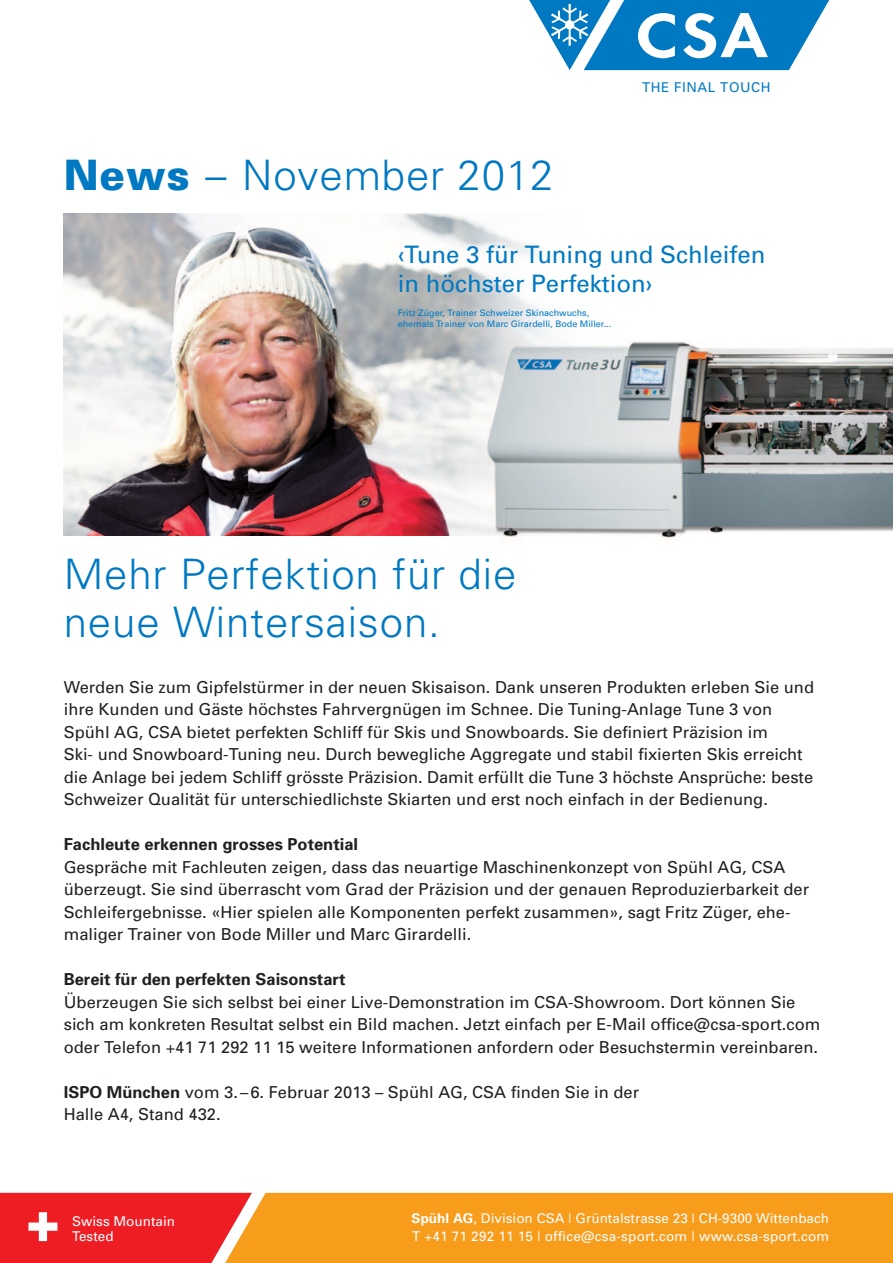
<style>
.page{position:relative;width:893px;height:1263px;background:#fff}
.page>*{position:absolute;margin:0;border:0;box-sizing:border-box;transform-origin:0 0}
.t1{font:300 42px/48px "Univers";letter-spacing:.02em;color:#0079c2}
.t2{font:24px/28.5px "Univers";color:#0079c2}
.t3{font:16.5px/22.5px "Univers";color:#231f20}
.t4{font:700 16.5px "Univers";color:#231f20}
.t5{font:13.5px/18px "Univers";color:#fff}
.t6{font:13.5px "Univers";letter-spacing:.04em;color:#0079c2}
.t7{font:12.15px/16.2px "Univers";color:#fff}
.t8{font:9px/11.7px "Univers";color:#0079c2}
.s1{font-weight:900}
.s2{font-weight:700}
</style>
<div class="page">
<img style="left:64px;top:213px;width:385px;height:323px">
<div style="left:252px;top:1193px;width:641px;height:70px;background:#f89c1c"></div>
<svg style="left:0;top:1193px;width:252px;height:70px;background:#ef3031"></svg>
<svg style="left:529px;top:0;width:300px;height:70px"></svg>
<svg style="left:449px;top:214px;width:98px;height:322px"></svg>
<img style="left:477px;top:331px;width:416px;height:208px">
<img style="left:488px;top:343px;width:405px;height:186px">
<h1 class="t1" style="left:64px;top:150px;width:491px"><span class="s1">News</span> – November 2012</h1>
<p class="t6" style="left:642px;top:79px;width:119px">the final touch</p>
<h2 class="t2" style="left:398px;top:240px;width:369px">‹Tune 3 für Tuning und Schleifen in höchster Perfektion›</h2>
<p class="t8" style="left:398px;top:306px;width:215px">Fritz Züger, Trainer Schweizer Skinachwuchs, ehemals Trainer von Marc Girardelli, Bode Miller...</p>
<h1 class="t1" style="left:64px;top:549px;width:454px">Mehr Perfektion für die neue Wintersaison.</h1>
<p class="t3" style="left:64px;top:675px;width:752px">Werden Sie zum Gipfelstürmer in der neuen Skisaison. Dank unseren Produkten erleben Sie und ihre Kunden und Gäste höchstes Fahrvergnügen im Schnee. Die Tuning-Anlage Tune 3 von Spühl AG, CSA bietet perfekten Schliff für Skis und Snowboards. Sie definiert Präzision im<br>Ski- und Snowboard-Tuning neu. Durch bewegliche Aggregate und stabil fixierten Skis erreicht die Anlage bei jedem Schliff grösste Präzision. Damit erfüllt die Tune 3 höchste Ansprüche: beste Schweizer Qualität für unterschiedlichste Skiarten und erst noch einfach in der Bedienung.</p>
<p class="t4" style="left:64px;top:834px;width:296px">Fachleute erkennen grosses Potential</p>
<p class="t3" style="left:64px;top:855px;width:747px">Gespräche mit Fachleuten zeigen, dass das neuartige Maschinenkonzept von Spühl AG, CSA überzeugt. Sie sind überrascht vom Grad der Präzision und der genauen Reproduzierbarkeit der Schleifergebnisse. «Hier spielen alle Komponenten perfekt zusammen», sagt Fritz Züger, ehe&shy;maliger Trainer von Bode Miller und Marc Girardelli.</p>
<p class="t4" style="left:64px;top:969px;width:283px">Bereit für den perfekten Saisonstart</p>
<p class="t3" style="left:64px;top:990px;width:758px">Überzeugen Sie sich selbst bei einer Live-Demonstration im CSA-Showroom. Dort können Sie sich am konkreten Resultat selbst ein Bild machen. Jetzt einfach per E-Mail office@csa-sport.com oder Telefon +41 71 292 11 15 weitere I nformationen anfordern oder Besuchstermin vereinbaren.</p>
<p class="t3" style="left:64px;top:1080px;width:577px"><span class="s2">ISPO München</span> vom 3. –6. Februar 2013 – Spühl AG, CSA finden Sie in der<br>Halle A4, Stand 432.</p>
<p class="t5" style="left:72px;top:1213px;width:104px;line-height:15.5px">Swiss Mountain<br>Tested</p>
<p class="t5" style="left:412px;top:1209px;width:419px"><span class="s2">Spühl AG</span>, Division CSA | Grüntalstrasse 23 | CH-9300 Wittenbach<br>T +41 71 292 11 15 | office@csa-sport.com | www.csa-sport.com</p>
<p class="t7" style="left:454px;top:1215px;width:377px"><span class="s2">Spühl AG</span>, Division CSA | Grüntalstrasse 23 | CH-9300 Wittenbach<br>T +41 71 292 11 15 | office@csa-sport.com | www.csa-sport.com</p>
</div>
